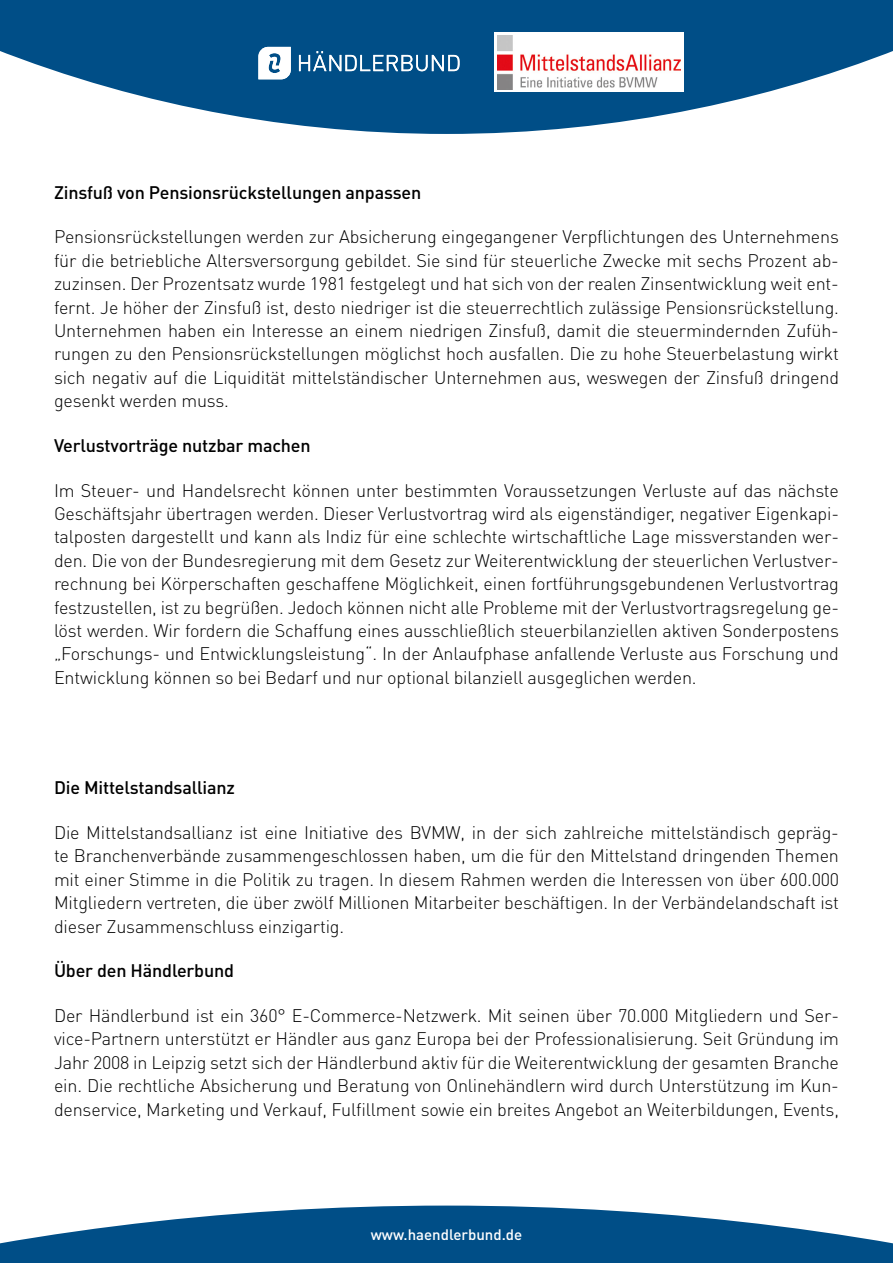
<style>
.page{position:relative;width:893px;height:1263px;background:#fff}
.page>*{position:absolute;margin:0;border:0;box-sizing:border-box;transform-origin:0 0}
.t1{font:300 18px/23.4px "DIN Pro";letter-spacing:-.01em;color:#000;text-align:justify}
.t2{font:500 18px "DIN Pro";letter-spacing:-.01em;color:#000}
.t3{font:500 15px "DIN Pro";color:#fff}
</style>
<div class="page">
<svg style="left:0;top:0;width:893px;height:134px;fill:#004e87"></svg>
<div style="left:494px;top:32px;width:190px;height:60px;background:#fff"></div>
<svg style="left:0;top:1205px;width:893px;height:58px;fill:#004e87"></svg>
<svg style="left:299px;top:51px;width:161px;height:20px"></svg>
<svg style="left:258px;top:47px;width:33px;height:32px"></svg>
<img style="left:497px;top:36px;width:183px;height:53px">
<p class="t2" style="left:54px;top:180px;width:369px">Zinsfuß von Pensionsrückstellungen anpassen</p>
<p class="t1" style="left:54px;top:224px;width:786px">Pensionsrückstellungen werden zur Absicherung eingegangener Verpflichtungen des Unternehmens für die betriebliche Altersversorgung gebildet. Sie sind für steuerliche Zwecke mit sechs Prozent ab&shy;zuzinsen. Der Prozentsatz wurde 1981 festgelegt und hat sich von der realen Zinsentwicklung weit ent&shy;fernt. Je höher der Zinsfuß ist, desto niedriger ist die steuerrechtlich zulässige Pensionsrückstellung.<br>Unternehmen haben ein Interesse an einem niedrigen Zinsfuß, damit die steuermindernden Zufüh&shy;rungen zu den Pensionsrückstellungen möglichst hoch ausfallen. Die zu hohe Steuerbelastung wirkt sich negativ auf die Liquidität mittelständischer Unternehmen aus, weswegen der Zinsfuß dringend gesenkt werden muss.</p>
<p class="t2" style="left:54px;top:433px;width:258px">Verlustvorträge nutzbar machen</p>
<p class="t1" style="left:54px;top:478px;width:786px">Im Steuer- und Handelsrecht können unter bestimmten Voraussetzungen Verluste auf das nächste Geschäftsjahr übertragen werden. Dieser Verlustvortrag wird als eigenständiger, negativer Eigenkapi&shy;talposten dargestellt und kann als Indiz für eine schlechte wirtschaftliche Lage missverstanden wer&shy;den. Die von der Bundesregierung mit dem Gesetz zur Weiterentwicklung der steuerlichen Verlustver&shy;rechnung bei Körperschaften geschaffene Möglichkeit, einen fortführungsgebundenen Verlustvortrag festzustellen, ist zu begrüßen. Jedoch können nicht alle Probleme mit der Verlustvortragsregelung ge&shy;löst werden. Wir fordern die Schaffung eines ausschließlich steuerbilanziellen aktiven Sonderpostens „Forschungs- und Entwicklungsleistung“. In der Anlaufphase anfallende Verluste aus Forschung und Entwicklung können so bei Bedarf und nur optional bilanziell ausgeglichen werden.</p>
<p class="t2" style="left:54px;top:776px;width:183px">Die Mittelstandsallianz</p>
<p class="t1" style="left:54px;top:820px;width:787px">Die Mittelstandsallianz ist eine Initiative des BVMW, in der sich zahlreiche mittelständisch gepräg&shy;te Branchenverbände zusammengeschlossen haben, um die für den Mittelstand dringenden Themen mit einer Stimme in die Politik zu tragen. In diesem Rahmen werden die Interessen von über 600.000<br>Mitgliedern vertreten, die über zwölf Millionen Mitarbeiter beschäftigen. In der Verbändelandschaft ist dieser Zusammenschluss einzigartig.</p>
<p class="t2" style="left:54px;top:958px;width:182px">Über den Händlerbund</p>
<p class="t1" style="left:54px;top:1003px;width:787px">Der Händlerbund ist ein 360° E-Commerce-Netzwerk. Mit seinen über 70.000 Mitgliedern und Ser&shy;vice-Partnern unterstützt er Händler aus ganz Europa bei der Professionalisierung. Seit Gründung im Jahr 2008 in Leipzig setzt sich der Händlerbund aktiv für die Weiterentwicklung der gesamten Branche ein. Die rechtliche Absicherung und Beratung von Onlinehändlern wird durch Unterstützung im Kun&shy;denservice, Marketing und Verkauf, Fulfillment sowie ein breites Angebot an Weiterbildungen, Events,</p>
<p class="t3" style="left:371px;top:1225px;width:153px">www.haendlerbund.de</p>
</div>
